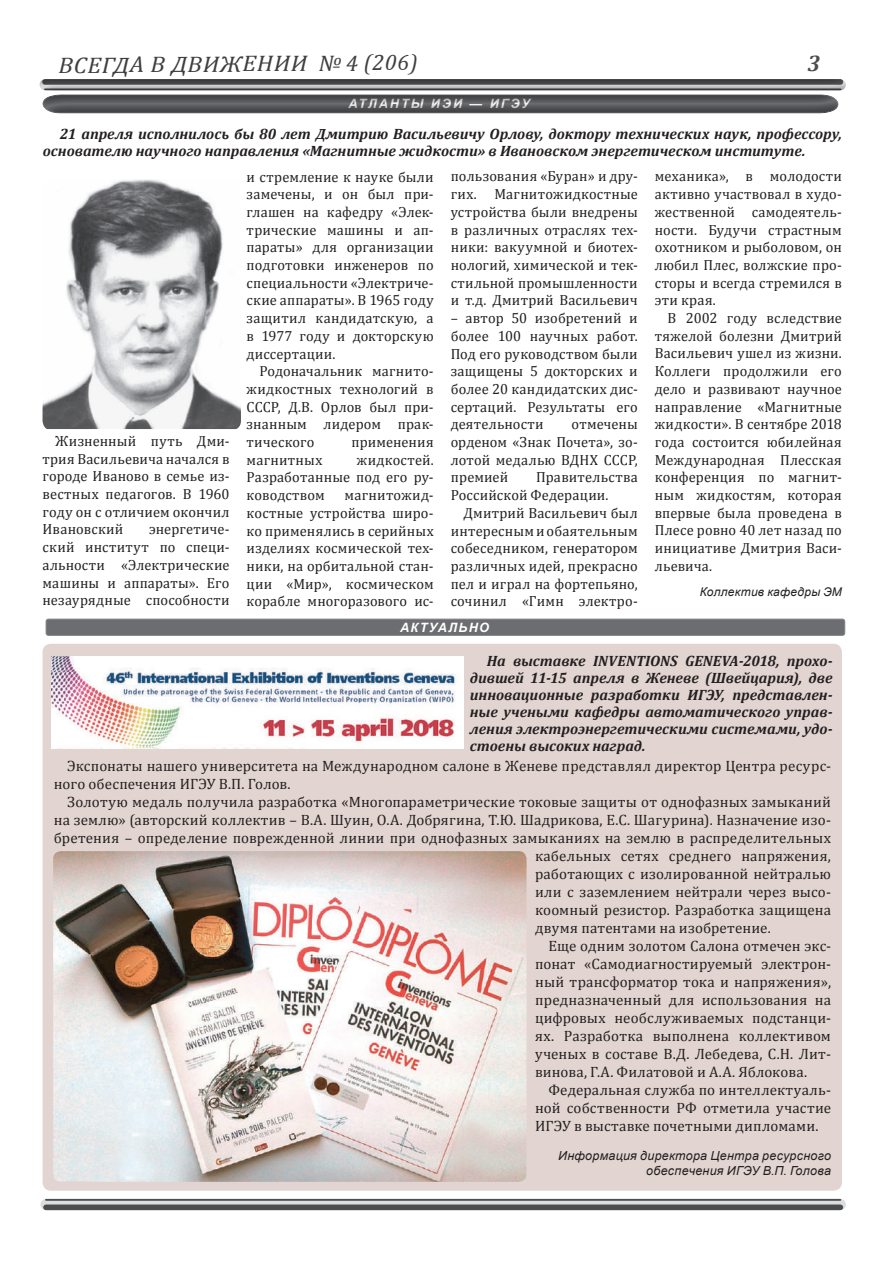
<style>
.page{position:relative;width:893px;height:1263px;background:#fff}
.page>*{position:absolute;margin:0;border:0;box-sizing:border-box;transform-origin:0 0}
.t1{font:italic 22.5px "Cambria";color:#3e3e3f;scale:1.09 1}
.t2{font:15px/18px "Cambria";letter-spacing:.01em;color:#231f20}
.t3{font:italic 700 15px/17px "Cambria";color:#231f20}
.t4{font:14.7px/17.7px "Cambria";letter-spacing:.01em;color:#231f20;text-align:justify}
.t5{font:italic 700 12.9px "Arial";letter-spacing:.15em;color:#fff}
.t6{font:italic 700 12.9px "Arial";letter-spacing:.1em;color:#fff}
.t7{font:italic 12.45px/15px "Arial";letter-spacing:.02em;color:#231f20;text-align:right}
.t8{font:italic 12px "Arial";letter-spacing:.02em;color:#231f20}
</style>
<div class="page">
<div style="left:46px;top:1199px;width:794px;height:11px;background:#dcdddf"></div>
<hr style="left:46px;top:1199px;width:794px;height:2px;background:#4b4c4d">
<div style="left:46px;top:1204px;width:794px;height:6px;background:#4b4c4d"></div>
<div style="left:43px;top:644px;width:799px;height:547px;background:#e2d5d1;border-radius:9px"></div>
<div style="left:42px;top:83px;width:796px;height:37px;background:#231f20;opacity:.5"></div>
<img style="left:43px;top:179px;width:198px;height:250px">
<img style="left:53px;top:851px;width:473px;height:331px">
<img style="left:51px;top:657px;width:412px;height:91px">
<div style="left:46px;top:619px;width:799px;height:16px;background:#6c6d70;border-radius:3px"></div>
<div style="left:46px;top:619px;width:799px;height:17px;border:1px solid #808285;border-radius:3px"></div>
<h1 class="t1" style="left:58px;top:51px;width:331px;rotate:-1deg">ВСЕГДА В ДВИЖЕНИИ № 4 (206)</h1>
<p class="t5" style="left:349px;top:95px;width:183px">АТЛАНТЫ ИЭИ — ИГЭУ</p>
<p class="t3" style="left:43px;top:125px;width:800px;text-indent:17px">21 апреля исполнилось бы 80 лет Дмитрию Васильевичу Орлову, доктору технических наук, профессору, основателю научного направления «Магнитные жидкости» в Ивановском энергетическом институте.</p>
<p class="t4" style="left:43px;top:432px;width:189px;text-indent:13px">Жизненный путь Дми&shy;трия Васильевича начался в городе Иваново в семье из&shy;вестных педагогов. В 1960 году он с отличием окончил Ивановский</p>
<p class="t4" style="left:43px;top:520px;width:189px;text-indent:107px">энергетиче&shy;ский институт по специ&shy;альности «Электрические машины и аппараты». Его незаурядные способности</p>
<p class="t4" style="left:247px;top:168px;width:189px">и стремление к науке были замечены, и он был при&shy;глашен на кафедру «Элек&shy;трические машины и ап&shy;параты» для организации подготовки инженеров по специальности «Электриче&shy;ские аппараты». В 1965 году защитил кандидатскую, а в 1977 году и докторскую диссертации.</p>
<p class="t4" style="left:247px;top:362px;width:189px;text-indent:13px">Родоначальник магнито&shy;жидкостных технологий в СССР, Д.В. Орлов был при&shy;знанным лидером прак&shy;тического</p>
<p class="t4" style="left:351px;top:433px;width:84px">применения</p>
<p class="t4" style="left:247px;top:451px;width:189px;text-indent:110px">жидкостей.<br>Разработанные под его ру&shy;ководством</p>
<p class="t4" style="left:247px;top:451px;width:77px">магнитных</p>
<p class="t4" style="left:247px;top:486px;width:189px;text-indent:98px">магнитожид&shy;костные устройства широ&shy;ко применялись в серийных изделиях космической тех&shy;ники, на орбитальной стан&shy;ции «Мир», космическом корабле многоразового ис-</p>
<p class="t4" style="left:451px;top:168px;width:189px">пользования «Буран» и дру&shy;гих. Магнитожидкостные устройства были внедрены в различных отраслях тех&shy;ники: вакуумной и биотех&shy;нологий, химической и тек&shy;стильной промышленности и т.д. Дмитрий Васильевич</p>
<p class="t4" style="left:451px;top:309px;width:189px">– автор 50 изобретений и более 100 научных работ.<br>Под его руководством были защищены 5 докторских и более 20 кандидатских дис&shy;сертаций. Результаты его деятельности</p>
<p class="t4" style="left:451px;top:415px;width:189px;text-indent:121px">отмечены орденом «Знак Почета», зо&shy;лотой медалью ВДНХ СССР, премией</p>
<p class="t4" style="left:451px;top:468px;width:189px;text-indent:85px">Правительства<br>Российской Федерации.</p>
<p class="t4" style="left:451px;top:504px;width:189px;text-indent:13px">Дмитрий Васильевич был интересным и обаятельным собеседником, генератором различных идей, прекрасно пел и играл на фортепьяно, сочинил «Гимн электро-</p>
<p class="t6" style="left:400px;top:619px;width:91px">АКТУАЛЬНО</p>
<p class="t4" style="left:655px;top:168px;width:189px">механика», в молодости активно участвовал в худо&shy;жественной самодеятель&shy;ности. Будучи страстным охотником и рыболовом, он любил Плес, волжские про&shy;сторы и всегда стремился в эти края.</p>
<p class="t4" style="left:655px;top:309px;width:189px;text-indent:13px">В 2002 году вследствие тяжелой болезни Дмитрий Васильевич ушел из жизни.<br>Коллеги продолжили его дело и развивают научное направление «Магнитные жидкости». В сентябре 2018 года состоится юбилейная Международная Плесская конференция по магнит&shy;ным жидкостям, которая впервые была проведена в Плесе ровно 40 лет назад по инициативе Дмитрия Васи&shy;льевича.</p>
<p class="t8" style="left:700px;top:584px;width:144px">Коллектив кафедры ЭМ</p>
<p class="t3" style="left:470px;top:652px;width:364px;text-align:justify;text-indent:17px">На выставке INVENTIONS GENEVA-2018, прохо&shy;дившей 11-15 апреля в Женеве (Швейцария), две инновационные разработки ИГЭУ, представлен&shy;ные учеными кафедры автоматического управ&shy;ления электроэнергетическими системами, удо&shy;стоены высоких наград.</p>
<p class="t2" style="left:54px;top:757px;width:779px;text-indent:13px">Экспонаты нашего университета на Международном салоне в Женеве представлял директор Центра ресурс&shy;ного обеспечения ИГЭУ В.П. Голов.</p>
<p class="t2" style="left:67px;top:793px;width:765px">Золотую медаль получила разработка «Многопараметрические токовые защиты от однофазных замыканий</p>
<p class="t2" style="left:54px;top:811px;width:779px">на землю» (авторский коллектив – В.А. Шуин, О.А. Добрягина, Т.Ю. Шадрикова, Е.С. Шагурина). Назначение изо-</p>
<p class="t2" style="left:54px;top:829px;width:779px">бретения – определение поврежденной линии при однофазных замыканиях на землю в распределительных</p>
<p class="t2" style="left:535px;top:847px;width:297px">кабельных сетях среднего напряжения,</p>
<p class="t2" style="left:535px;top:865px;width:297px">работающих с изолированной нейтралью</p>
<p class="t2" style="left:535px;top:883px;width:297px">или с заземлением нейтрали через высо-</p>
<p class="t2" style="left:535px;top:901px;width:297px">коомный резистор. Разработка защищена</p>
<p class="t2" style="left:535px;top:919px;width:237px">двумя патентами на изобретение.</p>
<p class="t2" style="left:548px;top:937px;width:284px">Еще одним золотом Салона отмечен экс-</p>
<p class="t2" style="left:535px;top:955px;width:297px">понат «Самодиагностируемый электрон-</p>
<p class="t2" style="left:535px;top:973px;width:297px">ный трансформатор тока и напряжения»,</p>
<p class="t2" style="left:535px;top:991px;width:297px">предназначенный для использования на</p>
<p class="t2" style="left:535px;top:1009px;width:297px">цифровых необслуживаемых подстанци-</p>
<p class="t2" style="left:535px;top:1027px;width:297px">ях. Разработка выполнена коллективом</p>
<p class="t2" style="left:535px;top:1045px;width:297px">ученых в составе В.Д. Лебедева, С.Н. Лит-</p>
<p class="t2" style="left:535px;top:1063px;width:274px">винова, Г.А. Филатовой и А.А. Яблокова.</p>
<p class="t2" style="left:548px;top:1081px;width:284px">Федеральная служба по интеллектуаль-</p>
<p class="t2" style="left:535px;top:1099px;width:298px">ной собственности РФ отметила участие</p>
<p class="t2" style="left:535px;top:1117px;width:285px">ИГЭУ в выставке почетными дипломами.</p>
<p class="t7" style="left:558px;top:1148px;width:274px">Информация директора Центра ресурсного обеспечения ИГЭУ В.П. Голова</p>
</div>
